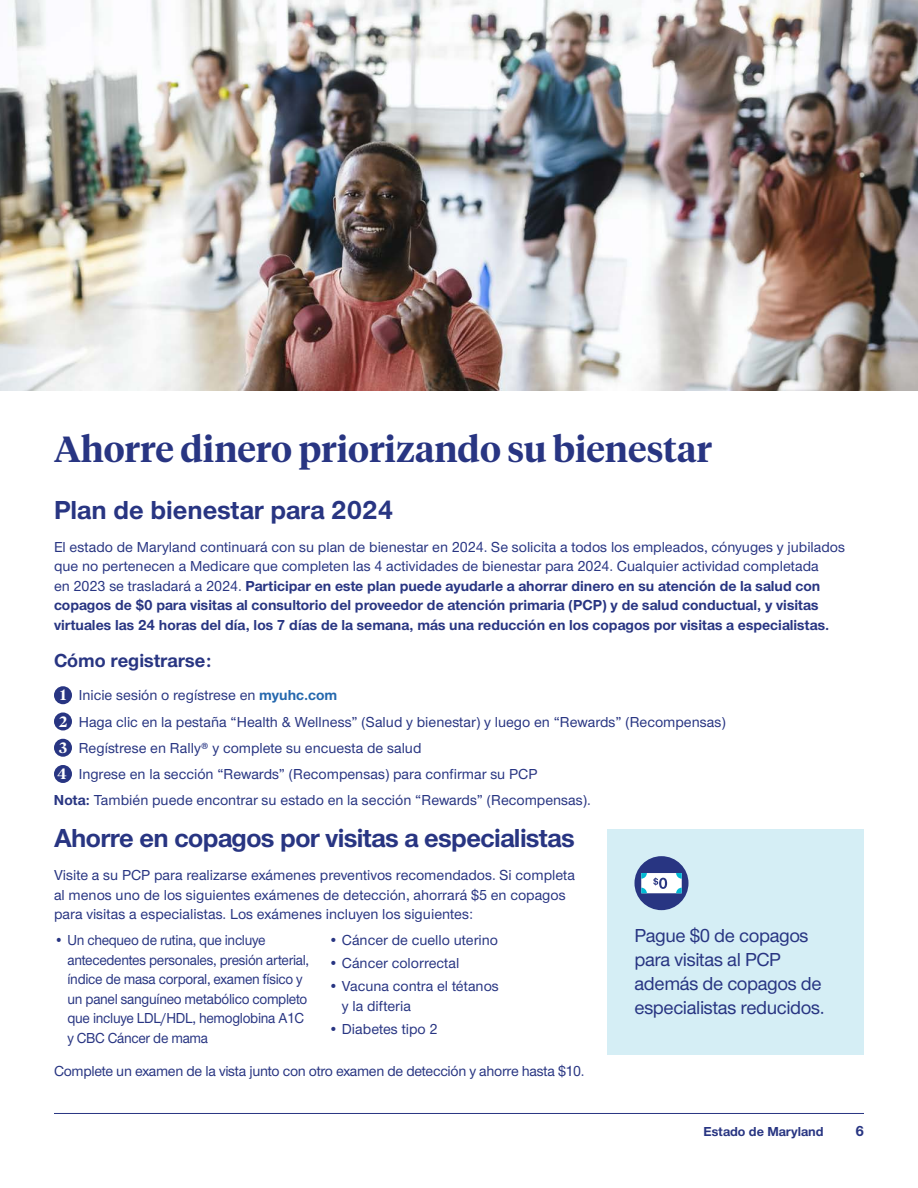
<style>
.page{position:relative;width:918px;height:1188px;background:#fff}
.page>*{position:absolute;margin:0;border:0;box-sizing:border-box;transform-origin:0 0}
.t1{font:600 36px "UHC Serif Headline";color:#283582}
.t2{font:700 27px "UHC Sans";letter-spacing:-.02em;color:#283582}
.t3{font:700 27px "UHC Sans";color:#283582}
.t4{font:500 19.5px/24px "UHC Sans";letter-spacing:-.02em;color:#283582}
.t5{font:700 19.5px "UHC Sans";color:#283582}
.t6{font:500 15px/19.5px "UHC Sans";color:#283582}
.t7{font:700 15px/19.5px "UHC Sans";color:#283582}
.t8{font:500 15px/19.5px "UHC Sans";letter-spacing:-.02em;color:#283582;scale:.95 1}
.t9{font:500 15px "UHC Sans";letter-spacing:-.02em;color:#283582}
.t10{font:700 13.5px "UHC Sans";color:#283582}
.s1{font-weight:500}
.s2{font-family:"UHC Serif Headline";font-weight:600;color:#fff}
.s3{font-weight:700;color:#2468ae}
.s4{font-weight:700}
</style>
<div class="page">
<div style="left:54px;top:686px;width:18px;height:18px;background:#283582;border-radius:50%"></div>
<div style="left:54px;top:712px;width:18px;height:18px;background:#283582;border-radius:50%"></div>
<div style="left:54px;top:739px;width:18px;height:18px;background:#283582;border-radius:50%"></div>
<div style="left:54px;top:765px;width:18px;height:18px;background:#283582;border-radius:50%"></div>
<hr style="left:54px;top:1113px;width:810px;height:1px;background:#283582">
<img style="left:0;top:0;width:918px;height:390px">
<div style="left:608px;top:829px;width:256px;height:226px;background:#d5eef5"></div>
<div style="left:634px;top:856px;width:54px;height:54px;background:#283582;border-radius:50%"></div>
<svg style="left:641px;top:873px;width:41px;height:20px"></svg>
<h2 class="t1" style="left:54px;top:424px;width:660px">Ahorre dinero priorizando su bienestar</h2>
<h3 class="t3" style="left:54px;top:492px;width:341px">Plan de bienestar para 2024</h3>
<p class="t7" style="left:54px;top:537px;width:793px"><span class="s1">El estado de Maryland continuará con su plan de bienestar en 2024. Se solicita a todos los empleados, cónyuges y jubilados que no pertenecen a Medicare que completen las 4 actividades de bienestar para 2024. Cualquier actividad completada<br>en 2023 se trasladará a 2024.</span> Participar en este plan puede ayudarle a ahorrar dinero en su atención de la salud con copagos de $0 para visitas al consultorio del proveedor de atención primaria (PCP) y de salud conductual, y visitas virtuales las 24 horas del día, los 7 días de la semana, más una reducción en los copagos por visitas a especialistas.</p>
<p class="t5" style="left:54px;top:648px;width:159px">Cómo registrarse:</p>
<p class="t6" style="left:60px;top:685px;width:279px"><span class="s2">1</span> Inicie sesión o regístrese en <span class="s3">myuhc.com</span></p>
<p class="t6" style="left:59px;top:711px;width:668px"><span class="s2">2</span> Haga clic en la pestaña “Health &amp; Wellness” (Salud y bienestar) y luego en “Rewards” (Recompensas)</p>
<p class="t6" style="left:59px;top:738px;width:364px"><span class="s2">3</span> Regístrese en Rally® y complete su encuesta de salud</p>
<p class="t6" style="left:58px;top:764px;width:481px"><span class="s2">4</span> Ingrese en la sección “Rewards” (Recompensas) para confirmar su PCP</p>
<p class="t6" style="left:54px;top:790px;width:539px"><span class="s4">Nota:</span> También puede encontrar su estado en la sección “Rewards” (Recompensas).</p>
<h3 class="t2" style="left:54px;top:820px;width:522px">Ahorre en copagos por visitas a especialistas</h3>
<p class="t6" style="left:54px;top:865px;width:523px">Visite a su PCP para realizarse exámenes preventivos recomendados. Si completa al menos uno de los siguientes exámenes de detección, ahorrará $5 en copagos para visitas a especialistas. Los exámenes incluyen los siguientes:</p>
<p class="t8" style="left:67px;top:930px;width:256px;text-indent:-13px">• Un chequeo de rutina, que incluye antecedentes personales, presión arterial, índice de masa corporal, examen físico y un panel sanguíneo metabólico completo que incluye LDL/HDL, hemoglobina A1C y CBC Cáncer de mama</p>
<p class="t6" style="left:328px;top:930px;width:171px">• Cáncer de cuello uterino</p>
<p class="t4" style="left:634px;top:923px;width:192px">Pague $0 de copagos para visitas al PCP además de copagos de especialistas reducidos.</p>
<p class="t6" style="left:328px;top:953px;width:133px">• Cáncer colorrectal</p>
<p class="t6" style="left:342px;top:976px;width:158px;text-indent:-14px">• Vacuna contra el tétanos y la difteria</p>
<p class="t6" style="left:328px;top:1018px;width:111px">• Diabetes tipo 2</p>
<p class="t9" style="left:54px;top:1061px;width:532px">Complete un examen de la vista junto con otro examen de detección y ahorre hasta $10.</p>
<p class="t10" style="left:704px;top:1123px;width:122px">Estado de Maryland</p>
<p class="t7" style="left:855px;top:1121px;width:10px">6</p>
</div>
